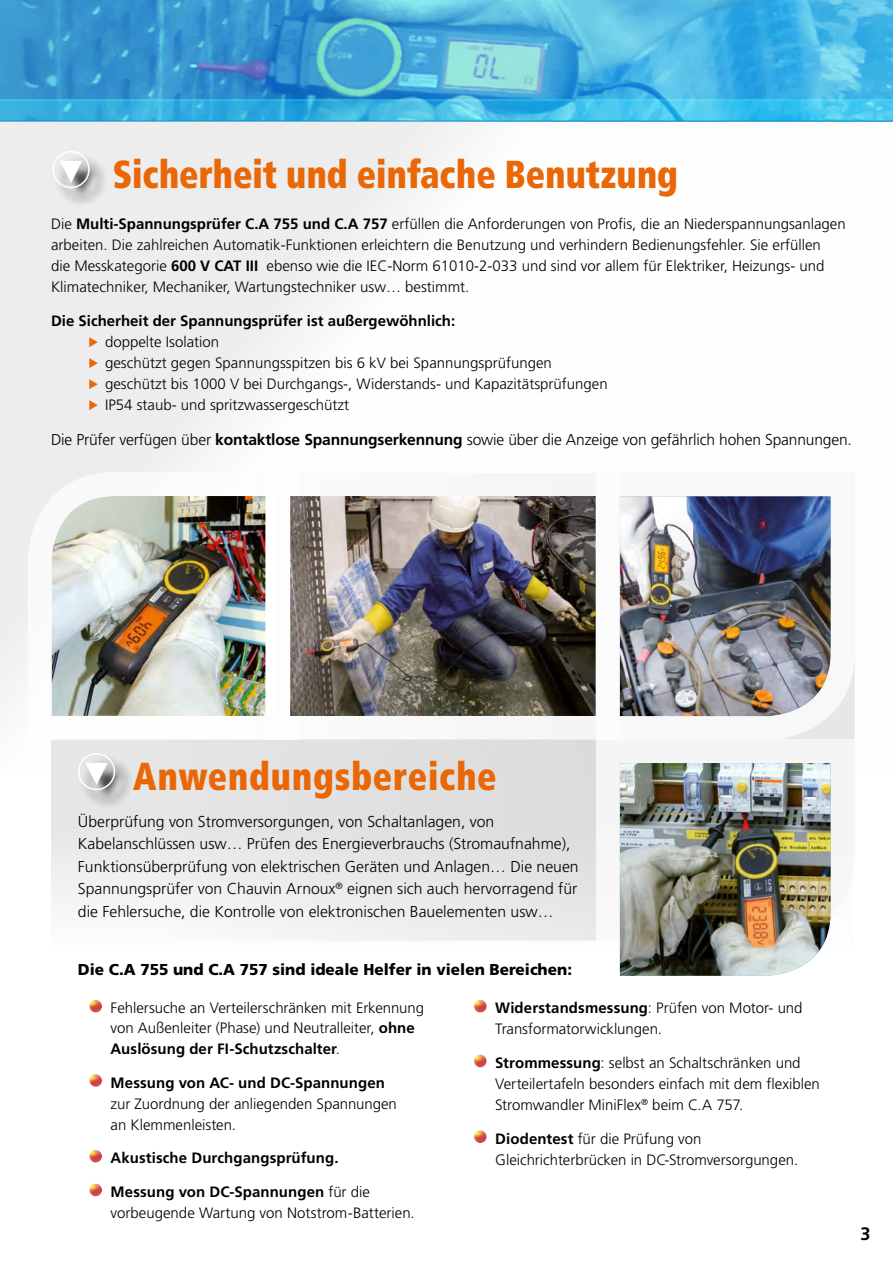
<style>
.page{position:relative;width:893px;height:1263px;background:#fff}
.page>*{position:absolute;margin:0;border:0;box-sizing:border-box;transform-origin:0 0}
.t1{font:900 condensed 39px "Frutiger LT Std";letter-spacing:.01em;color:#e96706;scale:.9 1}
.t2{font:700 18px "Frutiger LT Std";color:#000}
.t3{font:300 15.75px/22.5px "Frutiger LT Std";color:#000}
.t4{font:900 15.75px "Frutiger LT Std";color:#000}
.t5{font:300 15px/21px "Frutiger LT Std";color:#000}
.t6{font:700 15px "Frutiger LT Std";color:#000}
.s1{font-weight:700}
.s2{font-weight:300}
</style>
<div class="page">
<div style="left:0;top:0;width:893px;height:776px;background:linear-gradient(to right,#ececec,#fff)"></div>
<svg style="left:0;top:473px;width:51px;height:303px;fill:#f2f2f2"></svg>
<img style="left:0;top:0;width:893px;height:99px">
<svg style="left:51px;top:741px;width:533px;height:200px;fill:#e6e6e6"></svg>
<svg style="left:0;top:100px;width:893px;height:21px;background:#3db9e6"></svg>
<hr style="left:0;top:99px;width:893px;height:1px;background:#078ece">
<hr style="left:0;top:121px;width:893px;height:1px;background:#078ece">
<div style="left:55px;top:153px;width:53px;height:54px;background:#000;opacity:.75"></div>
<div style="left:52px;top:151px;width:38px;height:37px;border:2px solid #fff;border-radius:50%"></div>
<svg style="left:60px;top:161px;width:22px;height:22px"></svg>
<div style="left:81px;top:755px;width:53px;height:54px;background:#000;opacity:.75"></div>
<div style="left:78px;top:753px;width:37px;height:37px;border:2px solid #fff;border-radius:50%"></div>
<svg style="left:85px;top:763px;width:23px;height:22px"></svg>
<svg style="left:89px;top:337px;width:9px;height:10px"></svg>
<svg style="left:89px;top:358px;width:9px;height:10px"></svg>
<svg style="left:89px;top:379px;width:9px;height:10px"></svg>
<svg style="left:89px;top:400px;width:9px;height:10px"></svg>
<img style="left:584px;top:742px;width:283px;height:234px">
<img style="left:16px;top:461px;width:238px;height:280px">
<img style="left:254px;top:461px;width:378px;height:280px">
<img style="left:584px;top:462px;width:283px;height:280px">
<div style="left:88px;top:997px;width:17px;height:17px;background:#cd171a;opacity:.52"></div>
<div style="left:88px;top:1071px;width:17px;height:17px;background:#cd171a;opacity:.52"></div>
<div style="left:88px;top:1147px;width:17px;height:17px;background:#cd171a;opacity:.52"></div>
<div style="left:88px;top:1181px;width:17px;height:16px;background:#cd171a;opacity:.52"></div>
<div style="left:473px;top:997px;width:16px;height:17px;background:#cd171a;opacity:.52"></div>
<div style="left:473px;top:1052px;width:16px;height:16px;background:#cd171a;opacity:.52"></div>
<div style="left:473px;top:1127px;width:16px;height:17px;background:#cd171a;opacity:.52"></div>
<h1 class="t1" style="left:113px;top:150px;width:630px">Sicherheit und einfache Benutzung</h1>
<p class="t5" style="left:51px;top:213px;width:796px">Die <span class="s1">Multi-Spannungsprüfer C.A 755 und C.A 757</span> erfüllen die Anforderungen von Profis, die an Niederspannungsanlagen arbeiten. Die zahlreichen Automatik-Funktionen erleichtern die Benutzung und verhindern Bedienungsfehler. Sie erfüllen<br>die Messkategorie <span class="s1">600 V CAT III</span> ebenso wie die IEC-Norm 61010-2-033 und sind vor allem für Elektriker, Heizungs- und Klimatechniker, Mechaniker, Wartungstechniker usw… bestimmt.</p>
<p class="t6" style="left:51px;top:311px;width:406px">Die Sicherheit der Spannungsprüfer ist außergewöhnlich:</p>
<p class="t5" style="left:105px;top:331px;width:504px">doppelte Isolation<br>geschützt gegen Spannungsspitzen bis 6 kV bei Spannungsprüfungen geschützt bis 1000 V bei Durchgangs-, Widerstands- und Kapazitätsprüfungen IP54 staub- und spritzwassergeschützt</p>
<p class="t3" style="left:51px;top:428px;width:802px">Die Prüfer verfügen über <span class="s1">kontaktlose Spannungserkennung</span> sowie über die Anzeige von gefährlich hohen Spannungen.</p>
<h1 class="t1" style="left:133px;top:752px;width:405px">Anwendungsbereiche</h1>
<p class="t3" style="left:78px;top:810px;width:502px">Überprüfung von Stromversorgungen, von Schaltanlagen, von Kabelanschlüssen usw… Prüfen des Energieverbrauchs (Stromaufnahme), Funktionsüberprüfung von elektrischen Geräten und Anlagen… Die neuen Spannungsprüfer von Chauvin Arnoux<sup>®</sup> eignen sich auch hervorragend für die Fehlersuche, die Kontrolle von elektronischen Bauelementen usw…</p>
<p class="t4" style="left:78px;top:960px;width:496px">Die C.A 755 und C.A 757 sind ideale Helfer in vielen Bereichen:</p>
<p class="t5" style="left:111px;top:998px;width:315px;line-height:19.5px">Fehlersuche an Verteilerschränken mit Erkennung von Außenleiter (Phase) und Neutralleiter, <span class="s1">ohne</span></p>
<p class="t6" style="left:111px;top:1040px;width:231px">Auslösung der FI-Schutzschalter<span class="s2">.</span></p>
<p class="t6" style="left:111px;top:1073px;width:276px">Messung von AC- und DC-Spannungen</p>
<p class="t5" style="left:111px;top:1093px;width:288px">zur Zuordnung der anliegenden Spannungen an Klemmenleisten.</p>
<p class="t6" style="left:111px;top:1149px;width:230px">Akustische Durchgangsprüfung.</p>
<p class="t5" style="left:111px;top:1181px;width:306px"><span class="s1">Messung von DC-Spannungen</span> für die vorbeugende Wartung von Notstrom-Batterien.</p>
<p class="t5" style="left:495px;top:998px;width:309px"><span class="s1">Widerstandsmessung</span>: Prüfen von Motor- und<br>Transformatorwicklungen.</p>
<p class="t5" style="left:495px;top:1052px;width:326px"><span class="s1">Strommessung</span>: selbst an Schaltschränken und<br>Verteilertafeln besonders einfach mit dem flexiblen<br>Stromwandler MiniFlex<sup>®</sup> beim C.A 757.</p>
<p class="t5" style="left:495px;top:1128px;width:304px"><span class="s1">Diodentest</span> für die Prüfung von<br>Gleichrichterbrücken in DC-Stromversorgungen.</p>
<p class="t2" style="left:860px;top:1223px;width:12px">3</p>
</div>
